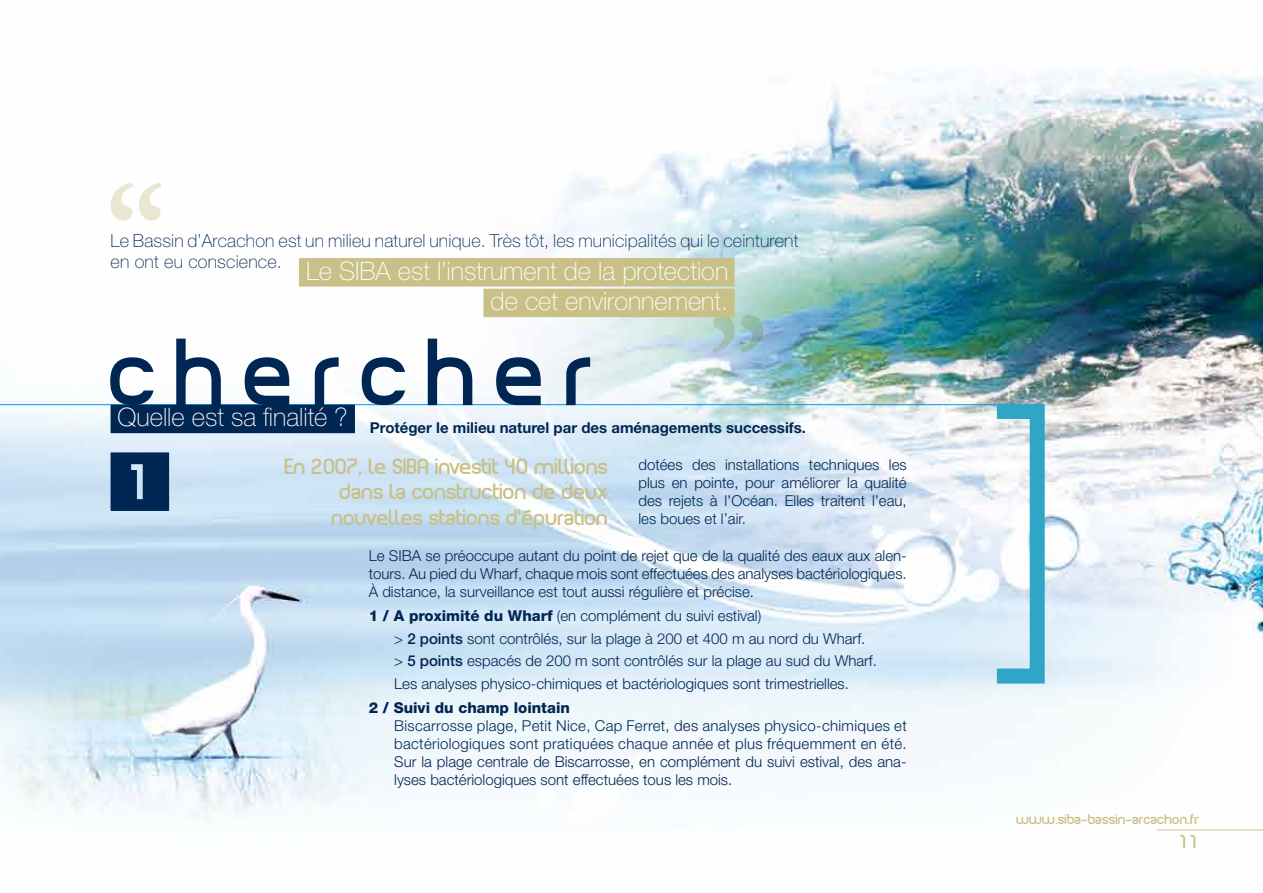
<style>
.page{position:relative;width:1263px;height:893px;background:#fff}
.page>*{position:absolute;margin:0;border:0;box-sizing:border-box;transform-origin:0 0}
.t1{font:90px "Planet Estyle";letter-spacing:.2em;color:#002653}
.t2{font:90px "Qubix";color:#002653}
.t3{font:100 25.5px/30.6px "Helvetica Neue LT Std";color:#fff;text-align:right}
.t4{font:21px/25.5px "Planet Estyle";letter-spacing:-.01em;color:#c8c086;text-align:right}
.t5{font:100 18px/21px "Helvetica Neue LT Std";letter-spacing:.01em;color:#002653}
.t6{font:18px "Planet Estyle";color:#c8c086}
.t7{font:300 15px/18px "Helvetica Neue LT Std";color:#002653;text-align:justify}
.t8{font:700 15px "Helvetica Neue LT Std";color:#002653}
.t9{font:800 15px "Helvetica Neue LT Std";color:#002653}
.t10{font:13.5px "Planet Estyle";color:#c8c086}
.s1{font-weight:800}
.s2{font-weight:500}
</style>
<div class="page">
<img style="left:0;top:73px;width:1263px;height:758px">
<hr style="left:0;top:404px;width:1043px;height:1px;background:#009ee0">
<div style="left:111px;top:405px;width:244px;height:28px;background:#002653"></div>
<div style="left:989px;top:404px;width:56px;height:280px;border:15px solid #2fa6c6"></div>
<hr style="left:1157px;top:830px;width:106px;height:1px;background:#c8c086">
<svg style="left:111px;top:183px;width:51px;height:38px"></svg>
<svg style="left:712px;top:315px;width:51px;height:37px;background:#9fc3c3"></svg>
<div style="left:299px;top:258px;width:436px;height:29px;background:#c8c086"></div>
<div style="left:483px;top:289px;width:252px;height:28px;background:#c8c086"></div>
<p class="t5" style="left:111px;top:230px;width:689px">Le Bassin d’Arcachon est un milieu naturel unique. Très tôt, les municipalités qui le ceinturent en ont eu conscience.</p>
<h2 class="t3" style="left:306px;top:255px;width:424px">Le SIBA est l’instrument de la protection de cet environnement.</h2>
<h1 class="t1" style="left:111px;top:313px;width:486px">chercher</h1>
<p class="t8" style="left:118px;top:419px;width:690px"><sup>Quelle</sup> <sup>est</sup> <sup>sa</sup> <sup>finalité</sup> <sup>?</sup> Protéger le milieu naturel par des aménagements successifs.</p>
<p class="t7" style="left:638px;top:456px;width:270px">dotées des installations techniques les plus en pointe, pour améliorer la qualité des rejets à l’Océan. Elles traitent l’eau, les boues et l’air.</p>
<p class="t7" style="left:369px;top:547px;width:540px">Le SIBA se préoccupe autant du point de rejet que de la qualité des eaux aux alen&shy;tours. Au pied du Wharf, chaque mois sont effectuées des analyses bactériologiques. à distance, la surveillance est tout aussi régulière et précise.</p>
<p class="t7" style="left:394px;top:604px;width:484px;line-height:22.5px;text-align:left;text-indent:-26px"><span class="s1">1 / A proximité du Wharf</span> (en complément du suivi estival)<br>&gt; <span class="s2">2 points</span> sont contrôlés, sur la plage à 200 et 400 m au nord du Wharf. &gt; <span class="s2">5 points</span> espacés de 200 m sont contrôlés sur la plage au sud du Wharf.<br>Les analyses physico-chimiques et bactériologiques sont trimestrielles.</p>
<p class="t9" style="left:369px;top:699px;width:203px">2 / Suivi du champ lointain</p>
<p class="t7" style="left:394px;top:716px;width:514px">Biscarrosse plage, Petit Nice, Cap Ferret, des analyses physico-chimiques et bactériologiques sont pratiquées chaque année et plus fréquemment en été.<br>Sur la plage centrale de Biscarrosse, en complément du suivi estival, des ana&shy;lyses bactériologiques sont effectuées tous les mois.</p>
<h1 class="t2" style="left:111px;top:429px;width:63px">1</h1>
<h3 class="t4" style="left:285px;top:454px;width:325px">En 2007, le SIBA investit 40 millions dans la construction de deux nouvelles stations d’épuration</h3>
<p class="t10" style="left:1016px;top:810px;width:184px">www.siba-bassin-arcachon.fr</p>
<p class="t6" style="left:1178px;top:830px;width:22px">11</p>
</div>
